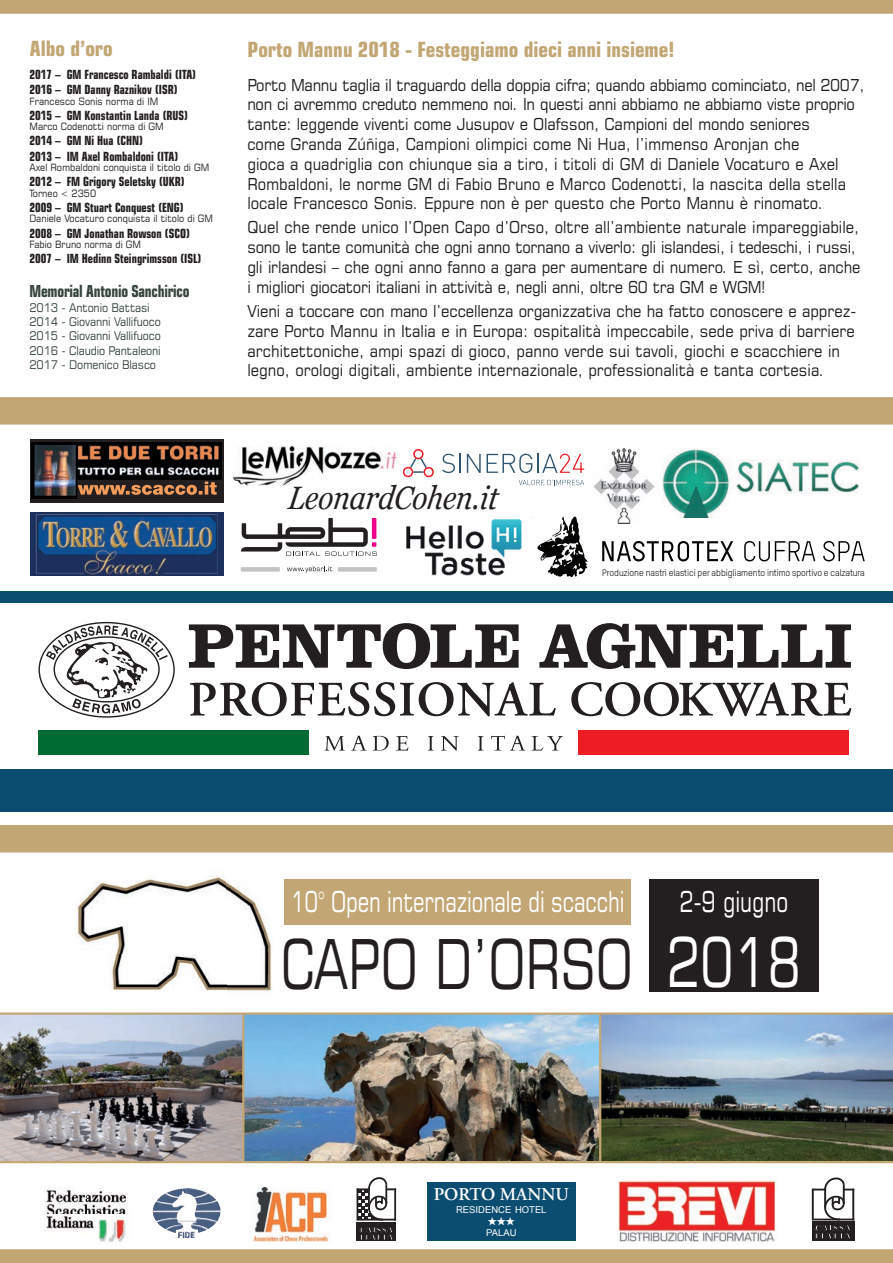
<style>
.page{position:relative;width:893px;height:1263px;background:#fff}
.page>*{position:absolute;margin:0;border:0;box-sizing:border-box;transform-origin:0 0}
.t1{font:68.7px "Square 721 BT";color:#231f20;scale:.73 1}
.t2{font:68.7px "Square 721 BT";color:#fff;scale:.73 1}
.t3{font:italic 32.4px "Georgia";color:#231f20;scale:.86 1}
.t4{font:28.8px "Square 721 BT";letter-spacing:-.01em;color:#fff;scale:.71 1}
.t5{font:28.8px "Square 721 BT";letter-spacing:-.01em;color:#fff;scale:.72 1}
.t6{font:700 condensed 21px "Square 721 BT";color:#c2a775}
.t7{font:600 18px "Adobe Garamond Pro";color:#fff}
.t8{font:16.5px/19.8px "Square 721 BT";color:#231f20;scale:.9 1}
.t9{font:700 condensed 16.5px "Square 721 BT";letter-spacing:-.015em;color:#37463d;scale:.9 1}
.t10{font:700 condensed 12.6px/15.1px "Square 721 BT";color:#231f20;scale:.9 1}
.t11{font:12px/14.1px "Square 721 BT";letter-spacing:-.015em;color:#37463d;scale:.9 1}
.t12{font:10.2px "Square 721 BT";color:#231f20;scale:.9 1}
.t13{font:9.45px "Arial";color:#fff}
.t14{font:9.3px "TSTAR";color:#040503}
.t15{font:9px "European Pi Std 1";color:#fff}
.t16{font:900 8.4px/7.5px "Optima LT Std";letter-spacing:.085em;color:#fff;scale:.96 1}
.t17{font:900 8.4px/8.2px "Optima LT Std";letter-spacing:.085em;color:#fff;scale:1.04 1}
</style>
<div class="page">
<img style="left:601px;top:1015px;width:292px;height:146px">
<svg style="left:442px;top:454px;width:19px;height:19px"></svg>
<svg style="left:467px;top:454px;width:14px;height:19px"></svg>
<svg style="left:487px;top:454px;width:97px;height:19px"></svg>
<svg style="left:519px;top:480px;width:65px;height:5px"></svg>
<svg style="left:403px;top:449px;width:31px;height:28px"></svg>
<div style="left:0;top:769px;width:893px;height:43px;background:#0b4d71"></div>
<div style="left:0;top:825px;width:893px;height:27px;background:#c2a775"></div>
<div style="left:31px;top:513px;width:193px;height:63px;background:#1c305d"></div>
<img style="left:35px;top:514px;width:182px;height:62px">
<img style="left:594px;top:448px;width:60px;height:75px">
<div style="left:284px;top:879px;width:347px;height:46px;background:#c2a775"></div>
<div style="left:649px;top:879px;width:170px;height:112px;background:#231f20"></div>
<img style="left:76px;top:875px;width:196px;height:116px">
<svg style="left:0;top:1249px;width:893px;height:14px;background:#c3a877"></svg>
<img style="left:233px;top:446px;width:163px;height:39px">
<svg style="left:0;top:397px;width:893px;height:28px;background:#c3a877"></svg>
<svg style="left:0;top:0;width:893px;height:14px;background:#c3a877"></svg>
<svg style="left:241px;top:518px;width:136px;height:38px"></svg>
<svg style="left:241px;top:567px;width:39px;height:5px"></svg>
<svg style="left:338px;top:567px;width:39px;height:5px"></svg>
<svg style="left:287px;top:566px;width:45px;height:7px"></svg>
<img style="left:153px;top:1188px;width:67px;height:50px">
<div style="left:357px;top:1222px;width:39px;height:19px;background:#231f20"></div>
<svg style="left:357px;top:1177px;width:39px;height:44px"></svg>
<img style="left:45px;top:1187px;width:83px;height:55px">
<img style="left:618px;top:1181px;width:158px;height:60px">
<div style="left:812px;top:1222px;width:42px;height:19px;background:#231f20"></div>
<svg style="left:812px;top:1177px;width:42px;height:45px"></svg>
<div style="left:427px;top:1182px;width:149px;height:59px;background:#0b4d71"></div>
<svg style="left:31px;top:439px;width:193px;height:63px;background:#1b1819"></svg>
<img style="left:32px;top:443px;width:189px;height:55px">
<div style="left:78px;top:481px;width:143px;height:17px;background:#231f20"></div>
<div style="left:77px;top:480px;width:145px;height:19px;border:2px solid #231f20"></div>
<svg style="left:78px;top:481px;width:139px;height:14px"></svg>
<div style="left:0;top:591px;width:893px;height:12px;background:#0b4d71"></div>
<img style="left:0;top:1015px;width:242px;height:146px">
<img style="left:244px;top:1015px;width:355px;height:146px">
<hr style="left:0;top:1012px;width:893px;height:3px;background:#c2a775">
<hr style="left:0;top:1161px;width:893px;height:2px;background:#c2a775">
<hr style="left:599px;top:1014px;width:2px;height:148px;background:#c2a775">
<hr style="left:242px;top:1014px;width:2px;height:148px;background:#c2a775">
<img style="left:250px;top:1187px;width:81px;height:55px">
<img style="left:406px;top:519px;width:116px;height:57px">
<svg style="left:190px;top:682px;width:366px;height:34px"></svg>
<svg style="left:571px;top:682px;width:280px;height:34px"></svg>
<svg style="left:189px;top:623px;width:330px;height:46px"></svg>
<svg style="left:539px;top:623px;width:312px;height:46px"></svg>
<div style="left:39px;top:730px;width:270px;height:25px;background:#006b32"></div>
<div style="left:579px;top:730px;width:270px;height:25px;background:#ee1d23"></div>
<svg style="left:324px;top:736px;width:239px;height:15px"></svg>
<svg style="left:39px;top:622px;width:136px;height:96px"></svg>
<svg style="left:537px;top:516px;width:50px;height:61px"></svg>
<svg style="left:744px;top:541px;width:71px;height:20px"></svg>
<svg style="left:823px;top:541px;width:42px;height:20px"></svg>
<svg style="left:602px;top:541px;width:131px;height:20px"></svg>
<img style="left:663px;top:448px;width:197px;height:70px">
<div style="left:729px;top:494px;width:164px;height:33px;background:#fff"></div>
<p class="t6" style="left:30px;top:36px;width:84px">Albo d’oro</p>
<p class="t10" style="left:29px;top:67px;width:187px">2017 – GM Francesco Rambaldi (ITA)<br>2016 – GM Danny Raznikov (ISR)</p>
<p class="t12" style="left:29px;top:94px;width:145px">Francesco Sonis norma di IM</p>
<p class="t10" style="left:29px;top:108px;width:178px">2015 – GM Konstantin Landa (RUS)</p>
<p class="t12" style="left:29px;top:120px;width:151px">Marco Codenotti norma di GM</p>
<p class="t10" style="left:29px;top:133px;width:167px">2014 – GM Ni Hua (CHN)<br>2013 – IM Axel Rombaldoni (ITA)</p>
<p class="t12" style="left:29px;top:161px;width:201px">Axel Rombaldoni conquista il titolo di GM</p>
<p class="t10" style="left:29px;top:174px;width:174px">2012 – FM Grigory Seletsky (UKR)</p>
<p class="t12" style="left:29px;top:187px;width:76px">Torneo &lt; 2350</p>
<p class="t10" style="left:29px;top:200px;width:173px">2009 – GM Stuart Conquest (ENG)</p>
<p class="t12" style="left:29px;top:212px;width:206px">Daniele Vocaturo conquista il titolo di GM</p>
<p class="t10" style="left:29px;top:225px;width:180px">2008 – GM Jonathan Rowson (SCO)</p>
<p class="t12" style="left:29px;top:238px;width:126px">Fabio Bruno norma di GM</p>
<p class="t10" style="left:29px;top:251px;width:193px">2007 – IM Hedinn Steingrimsson (ISL)</p>
<p class="t9" style="left:29px;top:281px;width:179px">Memorial Antonio Sanchirico</p>
<p class="t11" style="left:29px;top:301px;width:147px">2013 - Antonio Battasi<br>2014 - Giovanni Vallifuoco<br>2015 - Giovanni Vallifuoco<br>2016 - Claudio Pantaleoni<br>2017 - Domenico Blasco</p>
<p class="t6" style="left:247px;top:37px;width:429px">Porto Mannu 2018 - Festeggiamo dieci anni insieme!</p>
<p class="t8" style="left:247px;top:74px;width:687px">Porto Mannu taglia il traguardo della doppia cifra; quando abbiamo cominciato, nel 2007, non ci avremmo creduto nemmeno noi. In questi anni abbiamo ne abbiamo viste proprio tante: leggende viventi come Jusupov e Olafsson, Campioni del mondo seniores<br>come Granda Zúñiga, Campioni olimpici come Ni Hua, l’immenso Aronjan che<br>gioca a quadriglia con chiunque sia a tiro, i titoli di GM di Daniele Vocaturo e Axel Rombaldoni, le norme GM di Fabio Bruno e Marco Codenotti, la nascita della stella locale Francesco Sonis. Eppure non è per questo che Porto Mannu è rinomato.</p>
<p class="t8" style="left:247px;top:217px;width:683px">Quel che rende unico l’Open Capo d’Orso, oltre all’ambiente naturale impareggiabile, sono le tante comunità che ogni anno tornano a viverlo: gli islandesi, i tedeschi, i russi, gli irlandesi – che ogni anno fanno a gara per aumentare di numero. E sì, certo, anche i migliori giocatori italiani in attività e, negli anni, oltre 60 tra GM e WGM!</p>
<p class="t8" style="left:247px;top:301px;width:678px">Vieni a toccare con mano l’eccellenza organizzativa che ha fatto conoscere e apprez&shy;zare Porto Mannu in Italia e in Europa: ospitalità impeccabile, sede priva di barriere architettoniche, ampi spazi di gioco, panno verde sui tavoli, giochi e scacchiere in legno, orologi digitali, ambiente internazionale, professionalità e tanta cortesia.</p>
<h2 class="t3" style="left:287px;top:474px;width:252px">LeonardCohen.it</h2>
<p class="t14" style="left:602px;top:567px;width:264px">Produzione nastri elastici per abbigliamento intimo sportivo e calzatura</p>
<h3 class="t4" style="left:291px;top:883px;width:471px">10° Open internazionale di scacchi</h3>
<h1 class="t1" style="left:281px;top:921px;width:484px">CAPO D’ORSO</h1>
<h3 class="t5" style="left:679px;top:883px;width:153px">2-9 giugno</h3>
<h1 class="t2" style="left:666px;top:919px;width:186px">2018</h1>
<p class="t7" style="left:434px;top:1184px;width:137px">PORTO MANNU</p>
<p class="t13" style="left:456px;top:1204px;width:92px">RESIDENCE HOTEL</p>
<p class="t15" style="left:488px;top:1217px;width:28px">★★★</p>
<p class="t13" style="left:486px;top:1226px;width:32px">PALAU</p>
<p class="t16" style="left:360px;top:1226px;width:36px">CAISSA<br>ITALIA</p>
<p class="t17" style="left:815px;top:1223px;width:36px">CAISSA<br>ITALIA</p>
</div>
